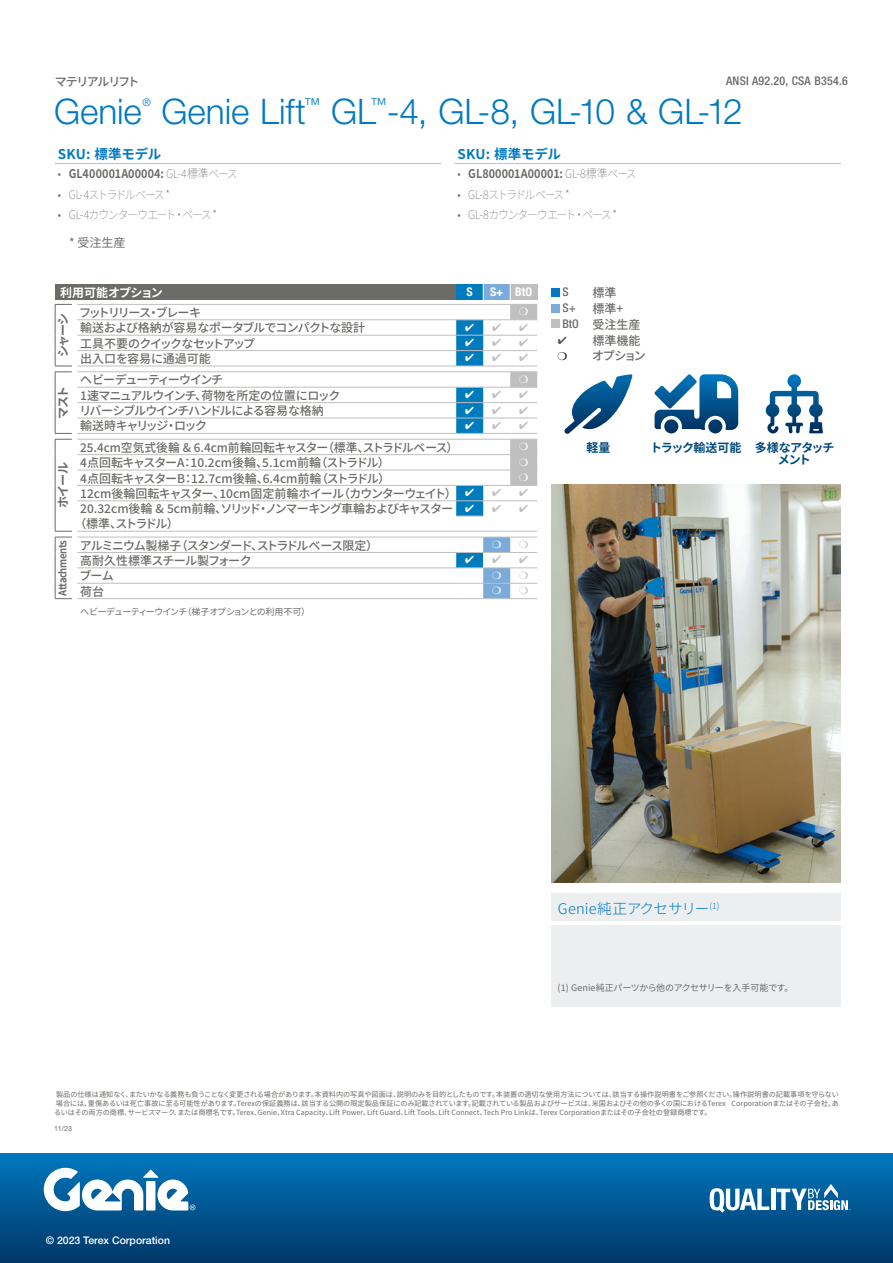
<style>
.page{position:relative;width:893px;height:1263px;background:#fff}
.page>*{position:absolute;margin:0;border:0;box-sizing:border-box;transform-origin:0 0}
.t1{font:300 35.25px "Helvetica Neue LT Std";letter-spacing:-.005em;color:#0079c2}
.ACCESSORIES-HEADER{font:300 14.7px "Noto Sans JP";letter-spacing:-.005em;color:#0079c2}
.STOCKMODELS{font:700 13.5px "Noto Sans JP";letter-spacing:-.01em;color:#0079c2}
.CHART_BODY{font:500 12px "Noto Sans JP";color:#6b6b68}
.CHART_BODY-2{font:500 12px "Noto Sans JP";letter-spacing:-.05em;color:#6b6b68}
.WHEELS___CASTERS{font:700 12px "Noto Sans JP";letter-spacing:.015em;color:#6b6b68;scale:.9 1}
.CHART_BODY-3{font:500 12px/15px "Noto Sans JP";letter-spacing:-.07em;color:#6b6b68}
.t2{font:100 12px "Noto Sans JP";letter-spacing:-.1em;color:#6b6b68;scale:.9 1}
.CHART_BODY-4{font:500 12px "Noto Sans JP";letter-spacing:-.085em;color:#6b6b68}
.CHART_BODY-5{font:500 12px "Noto Sans JP";letter-spacing:-.09em;color:#6b6b68}
.t3{font:100 12px "Noto Sans JP";letter-spacing:-.15em;color:#6b6b68;scale:.9 1}
.ICONTEXT{font:700 12px/12px "Noto Sans JP";letter-spacing:-.065em;color:#004a7b;text-align:center}
.STANDARDSCOMPLIANCE{font:500 condensed 12px "Helvetica Neue LT Std";letter-spacing:.02em;color:#6b6b68}
.CHART_BODY-6{font:500 12px "Noto Sans JP";letter-spacing:-.11em;color:#6b6b68}
.CHART_BODY-7{font:500 12px "Noto Sans JP";letter-spacing:-.125em;color:#6b6b68}
.CHART_BODY-8{font:500 12px "Noto Sans JP";letter-spacing:-.12em;color:#6b6b68}
.OPTIONAVAILABILITY{font:700 12px "Noto Sans JP";letter-spacing:-.04em;color:#fff}
.PRODUCTFAMILY{font:500 12px "Noto Sans JP";letter-spacing:-.12em;color:#6b6b68}
.BASE{font:500 condensed 12px "Helvetica Neue LT Std";color:#6b6b68}
.t4{font:700 condensed 12px "Helvetica Neue LT Std";color:#fff}
.OPTIONS{font:500 12px "Noto Sans JP";letter-spacing:-.155em;color:#6b6b68}
.STANDARDMODELS{font:12px "Noto Sans JP";color:#6b6b68}
.BUILDTOCUSTOMERORDER{font:500 12px "Noto Sans JP";color:#6b6b68}
.STANDARDBUILDFEATURES{font:500 12px "Noto Sans JP";color:#6b6b68}
.CHASSIS{font:700 12px "Noto Sans JP";color:#6b6b68}
.WHEELS___CASTERS-2{font:700 12px "Noto Sans JP";letter-spacing:.015em;color:#6b6b68}
.STANDARDBUILDPLUSOPTIONS{font:500 12px "Noto Sans JP";color:#6b6b68}
.MAST{font:700 12px "Noto Sans JP";color:#6b6b68}
.STANDARDBUILD{font:500 12px "Noto Sans JP";color:#6b6b68}
.t5{font:500 10.5px "Helvetica Neue LT Pro";color:#fff}
.ATTACHMENTS{font:700 10.5px "Noto Sans JP";letter-spacing:-.04em;color:#6b6b68;scale:.9 1}
.t6{font:300 10.5px "Helvetica Neue LT Std";color:#0079c2}
.NOTE{font:9px "Noto Sans JP";letter-spacing:-.025em;color:#6b6b68}
.ASTERISK{font:9px "Noto Sans JP";letter-spacing:-.075em;color:#6b6b68}
.FOOTER-COPYRIGHT{font:7.2px/9px "Noto Sans JP";letter-spacing:.01em;color:#6b6b68;text-align:justify}
.UPDATE{font:7.2px "Helvetica Neue LT Std";color:#6b6b68}
.s1{font-weight:100}
</style>
<div class="page">
<div style="left:0;top:1153px;width:893px;height:110px;background:linear-gradient(to bottom,#0077bf,#003868)"></div>
<svg style="left:710px;top:1188px;width:59px;height:25px"></svg>
<hr style="left:771px;top:1188px;width:4px;height:22px;background:#fff">
<svg style="left:777px;top:1184px;width:73px;height:26px"></svg>
<svg style="left:44px;top:1168px;width:151px;height:43px"></svg>
<div style="left:551px;top:288px;width:9px;height:8px;background:#0079c2"></div>
<div style="left:551px;top:304px;width:9px;height:8px;background:#7aabdb"></div>
<div style="left:551px;top:320px;width:9px;height:8px;background:#c0bfbf"></div>
<div style="left:551px;top:926px;width:290px;height:81px;background:#edeef0"></div>
<div style="left:551px;top:894px;width:290px;height:27px;background:#edeef0"></div>
<div style="left:55px;top:284px;width:401px;height:16px;background:#6b6b68"></div>
<hr style="left:77px;top:304px;width:379px;height:1px;background:#c0bfbf">
<hr style="left:77px;top:319px;width:379px;height:1px;background:#c0bfbf">
<hr style="left:77px;top:335px;width:379px;height:1px;background:#c0bfbf">
<hr style="left:77px;top:350px;width:379px;height:1px;background:#c0bfbf">
<hr style="left:77px;top:366px;width:379px;height:1px;background:#c0bfbf">
<hr style="left:77px;top:372px;width:379px;height:1px;background:#c0bfbf">
<hr style="left:77px;top:387px;width:379px;height:1px;background:#c0bfbf">
<hr style="left:77px;top:402px;width:379px;height:1px;background:#c0bfbf">
<hr style="left:77px;top:418px;width:379px;height:1px;background:#c0bfbf">
<hr style="left:77px;top:433px;width:379px;height:1px;background:#c0bfbf">
<hr style="left:77px;top:439px;width:379px;height:1px;background:#c0bfbf">
<hr style="left:77px;top:454px;width:379px;height:1px;background:#c0bfbf">
<hr style="left:77px;top:470px;width:379px;height:1px;background:#c0bfbf">
<hr style="left:77px;top:485px;width:379px;height:1px;background:#c0bfbf">
<hr style="left:77px;top:501px;width:379px;height:1px;background:#c0bfbf">
<hr style="left:77px;top:531px;width:379px;height:1px;background:#c0bfbf">
<hr style="left:77px;top:537px;width:379px;height:1px;background:#c0bfbf">
<hr style="left:77px;top:552px;width:379px;height:1px;background:#c0bfbf">
<hr style="left:77px;top:568px;width:379px;height:1px;background:#c0bfbf">
<hr style="left:77px;top:583px;width:379px;height:1px;background:#c0bfbf">
<hr style="left:77px;top:598px;width:379px;height:1px;background:#c0bfbf">
<svg style="left:55px;top:304px;width:17px;height:295px"></svg>
<hr style="left:455px;top:163px;width:386px;height:1px;background:#c0bfbf">
<hr style="left:55px;top:163px;width:386px;height:1px;background:#c0bfbf">
<svg style="left:564px;top:374px;width:68px;height:60px"></svg>
<div style="left:708px;top:419px;width:14px;height:14px;background:#003162;border-radius:7px"></div>
<div style="left:664px;top:419px;width:14px;height:14px;background:#003162;border-radius:7px"></div>
<svg style="left:655px;top:374px;width:83px;height:56px"></svg>
<svg style="left:766px;top:374px;width:57px;height:59px"></svg>
<img style="left:551px;top:484px;width:290px;height:398px">
<svg style="left:456px;top:284px;width:81px;height:316px"></svg>
<p class="PRODUCTFAMILY" style="left:55px;top:75px;width:86px">マテリアルリフト</p>
<p class="STANDARDSCOMPLIANCE" style="left:726px;top:73px;width:123px">ANSI A92.20, CSA B354.6</p>
<p class="t1" style="left:54px;top:90px;width:89px">Genie</p>
<p class="t6" style="left:142px;top:96px;width:10px">®</p>
<p class="t1" style="left:162px;top:90px;width:583px">Genie Lift<sup>™</sup> GL<sup>™</sup>-4, GL-8, GL-10 &amp; GL-12</p>
<p class="STOCKMODELS" style="left:58px;top:146px;width:105px">SKU: 標準モデル</p>
<p class="WHEELS___CASTERS" style="left:58px;top:167px;width:201px"><span class="s1">•</span> GL400001A00004: <span class="s1">GL-4標準ベース</span></p>
<p class="t3" style="left:58px;top:187px;width:126px">• GL-4ストラドルベース *</p>
<p class="t2" style="left:58px;top:208px;width:179px">• GL-4カウンターウエート・ベース *</p>
<p class="STANDARDMODELS" style="left:69px;top:236px;width:58px">* 受注生産</p>
<p class="STOCKMODELS" style="left:457px;top:146px;width:105px">SKU: 標準モデル</p>
<p class="WHEELS___CASTERS" style="left:457px;top:167px;width:200px"><span class="s1">•</span> GL800001A00001: <span class="s1">GL-8標準ベース</span></p>
<p class="t3" style="left:457px;top:187px;width:126px">• GL-8ストラドルベース *</p>
<p class="t2" style="left:457px;top:208px;width:179px">• GL-8カウンターウエート・ベース *</p>
<p class="OPTIONAVAILABILITY" style="left:60px;top:286px;width:104px">利用可能オプション</p>
<p class="t4" style="left:467px;top:285px;width:8px">S</p>
<p class="t4" style="left:490px;top:285px;width:15px">S+</p>
<p class="t4" style="left:515px;top:285px;width:18px">BtO</p>
<p class="CHASSIS" style="left:56px;top:357px;width:46px;rotate:-90deg">シャーシ</p>
<p class="CHART_BODY-7" style="left:79px;top:306px;width:123px">フットリリース・ブレーキ</p>
<p class="CHART_BODY-2" style="left:80px;top:321px;width:286px">輸送および格納が容易なポータブルでコンパクトな設計</p>
<p class="CHART_BODY-6" style="left:80px;top:336px;width:176px">工具不要のクイックなセットアップ</p>
<p class="CHART_BODY" style="left:80px;top:352px;width:132px">出入口を容易に通過可能</p>
<p class="MAST" style="left:56px;top:419px;width:35px;rotate:-90deg">マスト</p>
<p class="WHEELS___CASTERS-2" style="left:56px;top:508px;width:48px;rotate:-90deg">ホイール</p>
<p class="CHART_BODY-4" style="left:80px;top:373px;width:144px">ヘビーデューティーウインチ</p>
<p class="CHART_BODY-2" style="left:80px;top:388px;width:262px">1速マニュアルウインチ、荷物を所定の位置にロック</p>
<p class="CHART_BODY-4" style="left:79px;top:404px;width:246px">リバーシブルウインチハンドルによる容易な格納</p>
<p class="CHART_BODY-8" style="left:80px;top:419px;width:128px">輸送時キャリッジ・ロック</p>
<p class="CHART_BODY" style="left:80px;top:441px;width:380px">25.4cm空気式後輪 &amp; 6.4cm前輪回転キャスター（標準、ストラドルベース）</p>
<p class="CHART_BODY" style="left:80px;top:456px;width:311px">4点回転キャスターA：10.2cm後輪、5.1cm前輪（ストラドル）</p>
<p class="CHART_BODY" style="left:80px;top:471px;width:312px">4点回転キャスターB：12.7cm後輪、6.4cm前輪（ストラドル）</p>
<p class="CHART_BODY-2" style="left:80px;top:487px;width:378px">12cm後輪回転キャスター、10cm固定前輪ホイール（カウンターウェイト）</p>
<p class="CHART_BODY-3" style="left:75px;top:502px;width:380px;text-indent:6px">20.32cm後輪 &amp; 5cm前輪、ソリッド・ノンマーキング車輪およびキャスター（標準、ストラドル）</p>
<p class="ATTACHMENTS" style="left:57px;top:595px;width:63px;rotate:-90deg">Attachments</p>
<p class="CHART_BODY-5" style="left:80px;top:538px;width:300px">アルミニウム製梯子（スタンダード、ストラドルベース限定）</p>
<p class="CHART_BODY-2" style="left:80px;top:554px;width:173px">高耐久性標準スチール製フォーク</p>
<p class="CHART_BODY-2" style="left:79px;top:569px;width:36px">ブーム</p>
<p class="CHART_BODY-2" style="left:80px;top:585px;width:25px">荷台</p>
<p class="ASTERISK" style="left:80px;top:606px;width:232px">ヘビーデューティーウインチ（梯子オプションとの利用不可）</p>
<p class="BASE" style="left:562px;top:285px;width:8px">S</p>
<p class="STANDARDBUILD" style="left:592px;top:286px;width:25px">標準</p>
<p class="BASE" style="left:562px;top:301px;width:15px">S+</p>
<p class="STANDARDBUILDPLUSOPTIONS" style="left:592px;top:302px;width:32px">標準+</p>
<p class="BASE" style="left:562px;top:317px;width:18px">BtO</p>
<p class="BUILDTOCUSTOMERORDER" style="left:592px;top:318px;width:49px">受注生産</p>
<p class="STANDARDBUILDFEATURES" style="left:592px;top:333px;width:49px">標準機能</p>
<p class="OPTIONS" style="left:592px;top:349px;width:55px">オプション</p>
<p class="ICONTEXT" style="left:586px;top:442px;width:25px">軽量</p>
<p class="ICONTEXT" style="left:650px;top:442px;width:93px">トラック輸送可能</p>
<p class="ICONTEXT" style="left:755px;top:442px;width:81px">多様なアタッチメント</p>
<p class="ACCESSORIES-HEADER" style="left:558px;top:900px;width:163px">Genie純正アクセサリー<sup>(1)</sup></p>
<p class="NOTE" style="left:558px;top:983px;width:237px">(1) Genie純正パーツから他のアクセサリーを入手可能です。</p>
<p class="FOOTER-COPYRIGHT" style="left:54px;top:1090px;width:786px">製品の仕様は通知なく、またいかなる義務も負うことなく変更される場合があります。本資料内の写真や図面は、説明のみを目的としたものです。本装置の適切な使用方法については、該当する操作説明書をご参照ください。操作説明書の記載事項を守らない場合には、重傷あるいは死亡事故に至る可能性があります。Terexの保証義務は、該当する公開の限定製品保証にのみ記載されています。記載されている製品およびサービスは、米国およびその他の多くの国におけるTerex Corporationまたはその子会社、あるいはその両方の商標、サービスマーク、または商標名です。Terex、Genie、Xtra Capacity、Lift Power、Lift Guard、Lift Tools、Lift Connect、Tech Pro Linkは、Terex Corporationまたはその子会社の登録商標です。</p>
<p class="UPDATE" style="left:54px;top:1124px;width:20px">11/23</p>
<p class="t5" style="left:46px;top:1233px;width:126px">© 2023 Terex Corporation</p>
</div>
